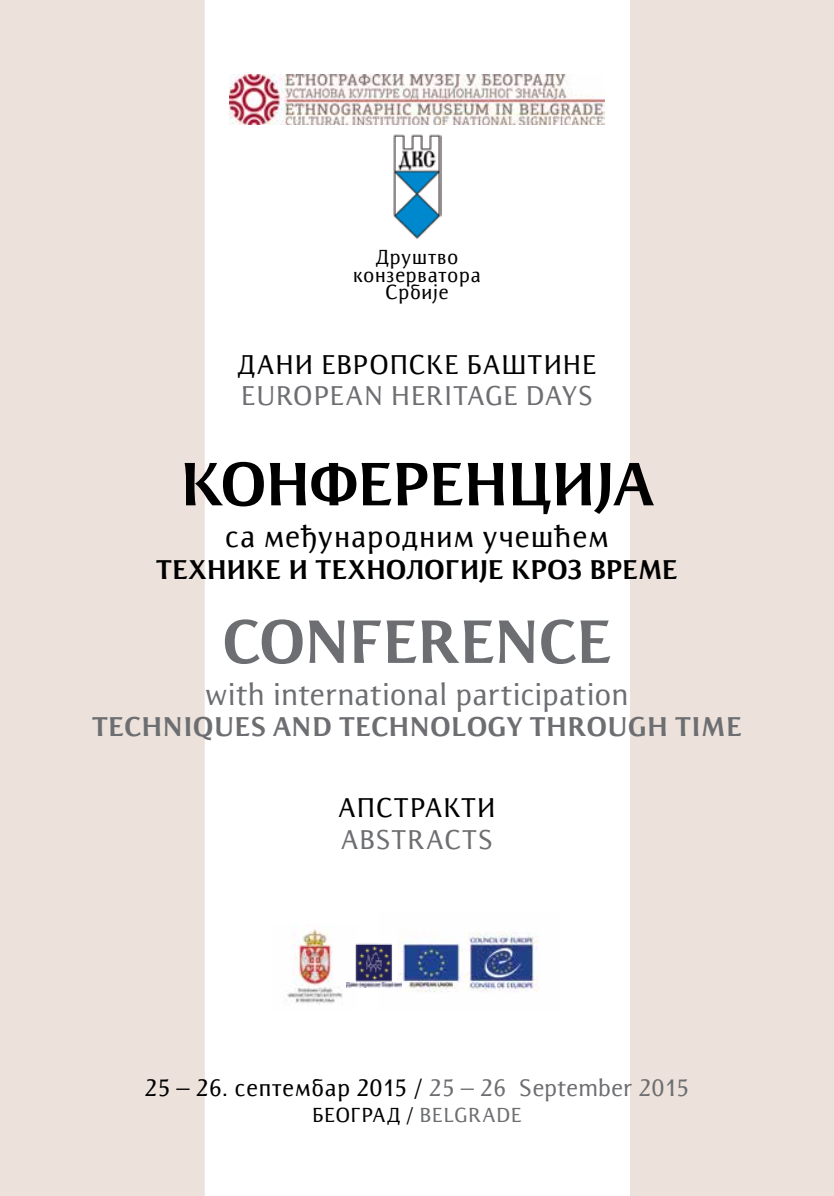
<style>
.page{position:relative;width:834px;height:1196px;background:#fff}
.page>*{position:absolute;margin:0;border:0;box-sizing:border-box;transform-origin:0 0}
.t1{font:700 63px "Resavska BG Sans";letter-spacing:-.03em;color:#000}
.t2{font:700 63px "Resavska BG Sans";letter-spacing:-.025em;color:#6d6e71}
.t3{font:31.5px "Resavska BG Sans";letter-spacing:-.015em;color:#6d6e71}
.t4{font:31.5px "Resavska BG Sans";letter-spacing:.01em;color:#000}
.t5{font:700 28px "Resavska BG Sans";color:#6d6e71}
.t6{font:28px "Resavska BG Sans";letter-spacing:-.01em;color:#6d6e71}
.t7{font:700 28px "Resavska BG Sans";letter-spacing:-.02em;color:#000}
.t8{font:28px "Resavska BG Sans";color:#000}
.t9{font:24.5px "Resavska BG Sans";color:#000}
.t10{font:21px/17.5px "Resavska BG Sans";letter-spacing:.01em;color:#000;text-align:center}
.s1{color:#6d6e71}
</style>
<div class="page">
<div style="left:0;top:0;width:833px;height:1196px;background:#ece2db"></div>
<div style="left:205px;top:0;width:424px;height:1196px;background:#fff"></div>
<img style="left:229px;top:74px;width:375px;height:50px">
<img style="left:393px;top:134px;width:48px;height:105px">
<img style="left:286px;top:929px;width:71px;height:76px">
<img style="left:352px;top:942px;width:26px;height:39px">
<img style="left:378px;top:932px;width:161px;height:61px">
<img style="left:346px;top:982px;width:55px;height:5px">
<p class="t10" style="left:353px;top:248px;width:130px">Друштво конзерватора<br>Србије</p>
<h3 class="t8" style="left:237px;top:348px;width:361px">ДАНИ ЕВРОПСКЕ БАШТИНЕ</h3>
<h3 class="t6" style="left:240px;top:380px;width:354px">EUROPEAN HERITAGE DAYS</h3>
<h1 class="t1" style="left:179px;top:448px;width:476px">КОНФЕРЕНЦИЈА</h1>
<h2 class="t4" style="left:225px;top:519px;width:386px">са међународним учешћем</h2>
<h3 class="t7" style="left:156px;top:553px;width:523px">ТЕХНИКЕ И ТЕХНОЛОГИЈЕ КРОЗ ВРЕМЕ</h3>
<h1 class="t2" style="left:222px;top:605px;width:391px">CONFERENCE</h1>
<h2 class="t3" style="left:205px;top:676px;width:425px">with international participation</h2>
<h3 class="t5" style="left:92px;top:711px;width:651px">TECHNIQUES AND TECHNOLOGY THROUGH TIME</h3>
<h3 class="t8" style="left:338px;top:792px;width:160px">АПСТРАКТИ</h3>
<h3 class="t6" style="left:340px;top:823px;width:154px">ABSTRACTS</h3>
<p class="t9" style="left:145px;top:1074px;width:546px">25 – 26. септембар 2015 / <span class="s1">25 – 26 September 2015</span></p>
<p class="t10" style="left:312px;top:1105px;width:212px">БЕОГРАД / <span class="s1">BELGRADE</span></p>
</div>
